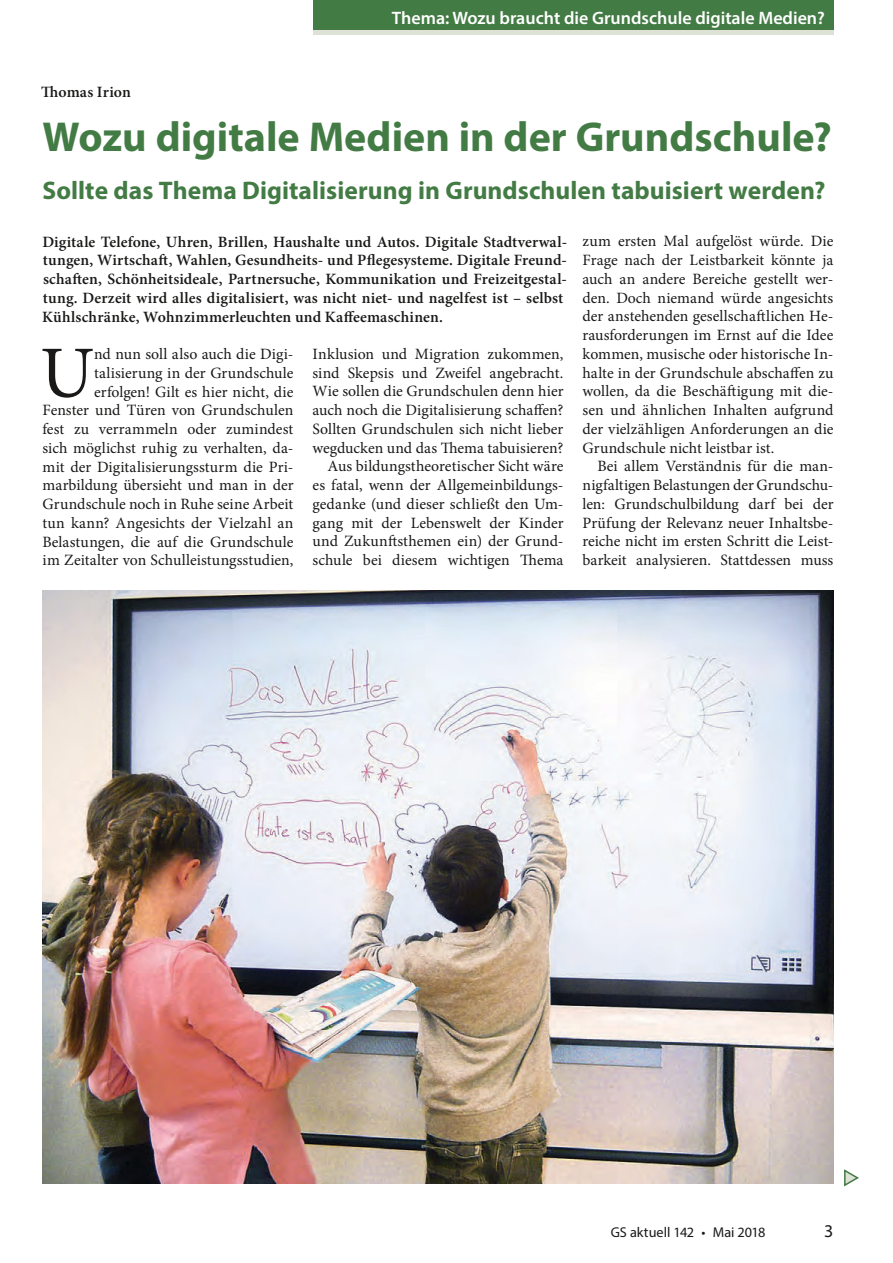
<style>
.page{position:relative;width:893px;height:1263px;background:#fff}
.page>*{position:absolute;margin:0;border:0;box-sizing:border-box;transform-origin:0 0}
.t1{font:73.5px "Minion Pro";color:#1a1918}
.t2{font:700 42px "Myriad Pro";color:#437b44}
.t3{font:700 25.5px "Myriad Pro";letter-spacing:.005em;color:#437b44}
.t4{font:600 18px "Myriad Pro";color:#fff}
.t5{font:18px "Myriad Pro";color:#1a1918}
.t6{font:15.75px/18.8px "Minion Pro";color:#1a1918;text-align:right}
.t7{font:600 15.75px/18.8px "Minion Pro";letter-spacing:.005em;color:#1a1918}
.t8{font:14.25px "Myriad Pro";color:#1a1918}
</style>
<div class="page">
<div style="left:313px;top:0;width:520px;height:33px;background:#437b44"></div>
<hr style="left:313px;top:30px;width:520px;height:4px;background:#dee1d5">
<svg style="left:844px;top:1169px;width:15px;height:18px"></svg>
<img style="left:43px;top:591px;width:790px;height:593px">
<p class="t4" style="left:392px;top:11px;width:435px">Thema: Wozu braucht die Grundschule digitale Medien?</p>
<p class="t7" style="left:41px;top:83px;width:91px">Thomas Irion</p>
<h2 class="t2" style="left:43px;top:120px;width:791px">Wozu digitale Medien in der Grundschule?</h2>
<h3 class="t3" style="left:43px;top:180px;width:784px">Sollte das Thema Digitalisierung in Grundschulen tabuisiert werden?</h3>
<p class="t7" style="left:42px;top:233px;width:526px">Digitale Telefone, Uhren, Brillen, Haushalte und Autos. Digitale Stadtverwal&shy;tungen, Wirtschaft, Wahlen, Gesundheits- und Pflegesysteme. Digitale Freund&shy;schaften, Schönheitsideale, Partnersuche, Kommunikation und Freizeitgestal&shy;tung. Derzeit wird alles digitalisiert, was nicht niet- und nagelfest ist – selbst Kühlschränke, Wohnzimmerleuchten und Kaffeemaschinen.</p>
<p class="t6" style="left:43px;top:346px;width:253px">nd nun soll also auch die Digi&shy;talisierung in der Grundschule erfolgen! Gilt es hier nicht, die<br>Fenster und Türen von Grundschulen fest zu verrammeln oder zumindest sich möglichst ruhig zu verhalten, da&shy;mit der Digitalisierungssturm die Pri&shy;marbildung übersieht und man in der Grundschule noch in Ruhe seine Arbeit tun kann? Angesichts der Vielzahl an Belastungen, die auf die Grundschule im Zeitalter von Schulleistungsstudien,</p>
<p class="t6" style="left:313px;top:346px;width:252px">Inklusion und Migration zukommen, sind Skepsis und Zweifel angebracht.<br>Wie sollen die Grundschulen denn hier auch noch die Digitalisierung schaffen?<br>Sollten Grundschulen sich nicht lieber wegducken und das Thema tabuisieren?<br>Aus bildungstheoretischer Sicht wäre es fatal, wenn der Allgemeinbildungs&shy;gedanke (und dieser schließt den Um&shy;gang mit der Lebenswelt der Kinder und Zukunftsthemen ein) der Grund&shy;schule bei diesem wichtigen Thema</p>
<h1 class="t1" style="left:40px;top:344px;width:56px">U</h1>
<p class="t6" style="left:583px;top:233px;width:252px;text-align:justify">zum ersten Mal aufgelöst würde. Die Frage nach der Leistbarkeit könnte ja auch an andere Bereiche gestellt wer&shy;den. Doch niemand würde angesichts der anstehenden gesellschaftlichen He&shy;rausforderungen im Ernst auf die Idee kommen, musische oder historische In&shy;halte in der Grundschule abschaffen zu wollen, da die Beschäftigung mit die&shy;sen und ähnlichen Inhalten aufgrund der vielzähligen Anforderungen an die Grundschule nicht leistbar ist.</p>
<p class="t6" style="left:583px;top:458px;width:252px;text-align:justify;text-indent:15px">Bei allem Verständnis für die man&shy;nigfaltigen Belastungen der Grundschu&shy;len: Grundschulbildung darf bei der Prüfung der Relevanz neuer Inhaltsbe&shy;reiche nicht im ersten Schritt die Leist&shy;barkeit analysieren. Stattdessen muss</p>
<p class="t8" style="left:611px;top:1226px;width:156px">GS aktuell 142 • Mai 2018</p>
<p class="t5" style="left:824px;top:1224px;width:11px">3</p>
</div>
